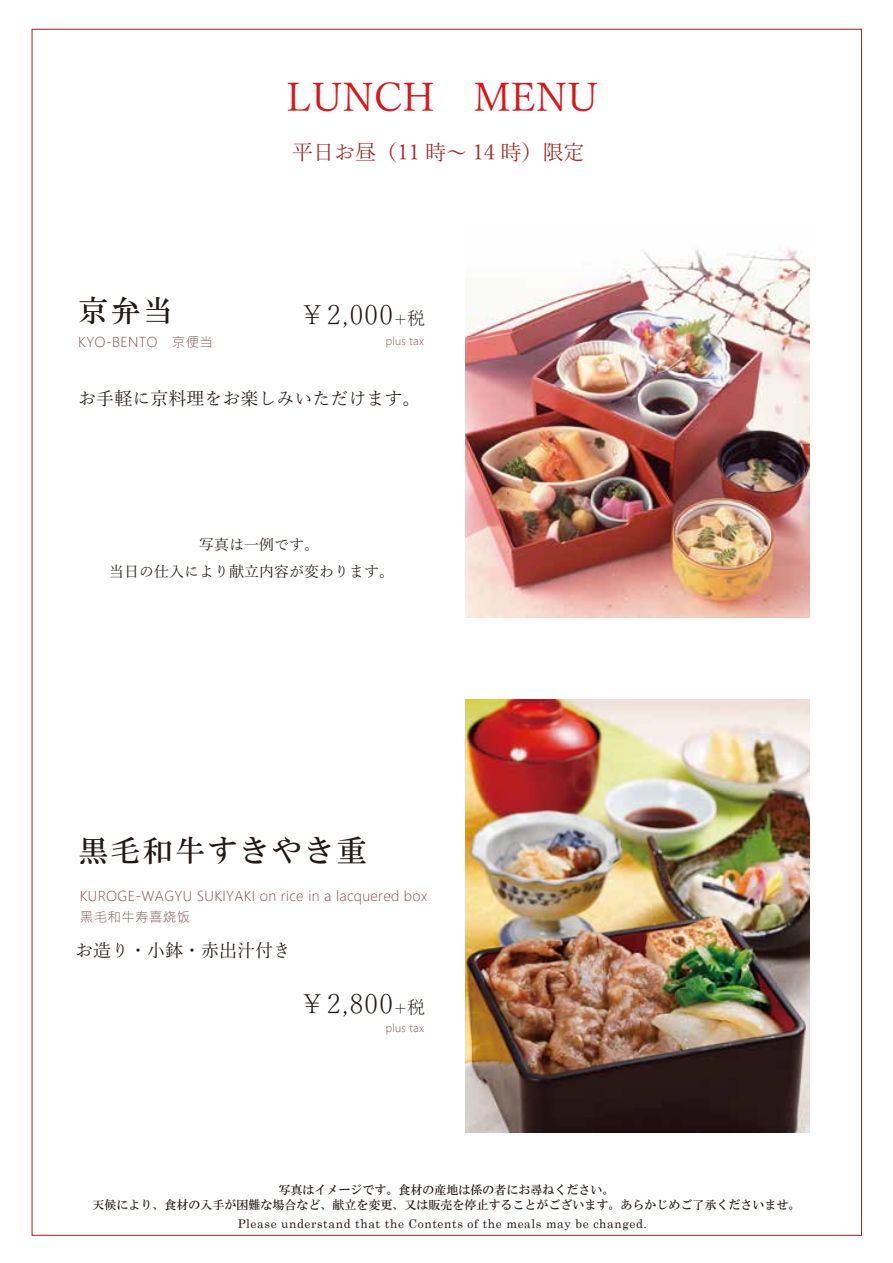
<style>
.page{position:relative;width:893px;height:1263px;background:#fff}
.page>*{position:absolute;margin:0;border:0;box-sizing:border-box;transform-origin:0 0}
.t1{font:39px "Yu Mincho";color:#da1617}
.t2{font:30px "HG Mincho B";letter-spacing:.075em;color:#221815}
.t3{font:300 27px "Yu Mincho";letter-spacing:.05em;color:#221815}
.t4{font:21px "Yu Mincho";color:#9e2c24}
.t5{font:18px "Yu Mincho";color:#221815}
.t6{font:15px/26.2px "Yu Mincho";color:#221815;text-align:center}
.t7{font:13.5px/21px "Microsoft Jheng Hei UI Light";letter-spacing:.025em;color:#80544d}
.t8{font:12px/15px "HG Mincho B";color:#221815;text-align:center}
.t9{font:12px "Century";letter-spacing:.05em;color:#221815}
.t10{font:10.5px "Microsoft Jheng Hei UI Light";letter-spacing:.025em;color:#80544d}
.s1{font-size:18px}
</style>
<div class="page">
<img style="left:465px;top:700px;width:344px;height:432px">
<img style="left:465px;top:249px;width:344px;height:369px">
<h1 class="t1" style="left:286px;top:61px;width:313px">LUNCH　MENU</h1>
<h3 class="t4" style="left:292px;top:133px;width:294px">平日お昼（11 時～ 14 時）限定</h3>
<h2 class="t2" style="left:78px;top:295px;width:96px">京弁当</h2>
<h3 class="t3" style="left:299px;top:290px;width:128px">￥2,000<span class="s1">+税</span></h3>
<p class="t7" style="left:78px;top:332px;width:136px">KYO-BENTO　京便当</p>
<p class="t10" style="left:386px;top:334px;width:39px">plus tax</p>
<h3 class="t5" style="left:78px;top:382px;width:343px">お手軽に京料理をお楽しみいただけます。</h3>
<p class="t6" style="left:109px;top:530px;width:294px">写真は一例です。<br>当日の仕入により献立内容が変わります。　</p>
<h2 class="t2" style="left:78px;top:835px;width:289px">黒毛和牛すきやき重</h2>
<p class="t7" style="left:80px;top:885px;width:349px">KUROGE-WAGYU SUKIYAKI on rice in a lacquered box黑毛和牛寿喜烧饭</p>
<h3 class="t5" style="left:75px;top:934px;width:217px">お造り・小鉢・赤出汁付き</h3>
<h3 class="t3" style="left:299px;top:979px;width:128px">￥2,800<span class="s1">+税</span></h3>
<p class="t10" style="left:386px;top:1021px;width:39px">plus tax</p>
<p class="t8" style="left:92px;top:1182px;width:709px">写真はイメージです。食材の産地は係の者にお尋ねください。<br>天候により、食材の入手が困難な場合など、献立を変更、又は販売を停止することがございます。あらかじめご了承くださいませ。</p>
<p class="t9" style="left:238px;top:1213px;width:411px">Please understand that the Contents of the meals may be changed.</p>
</div>
